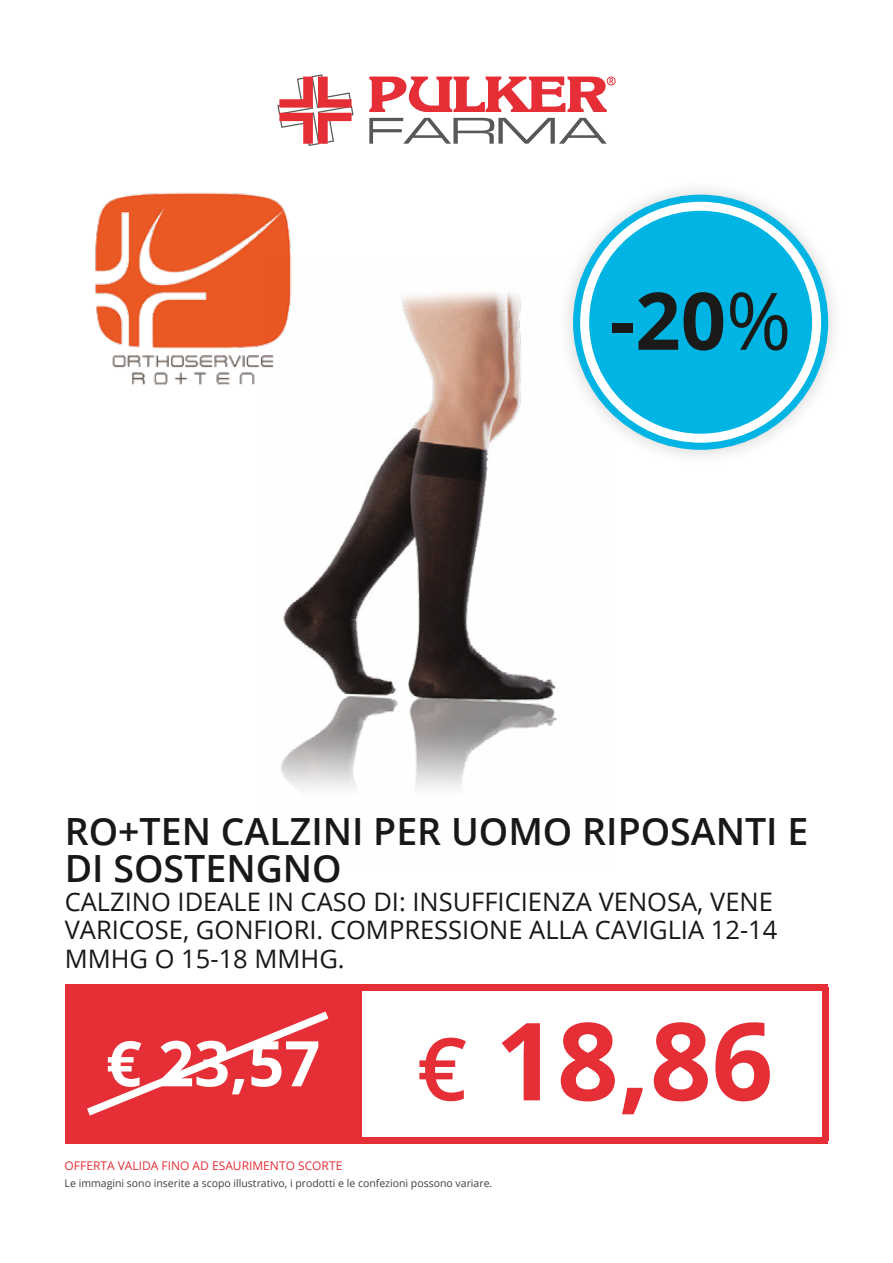
<style>
.page{position:relative;width:893px;height:1263px;background:#fff}
.page>*{position:absolute;margin:0;border:0;box-sizing:border-box;transform-origin:0 0}
.t1{font:700 79.5px "Open Sans";color:#1a1b19}
.t2{font:700 63px "Open Sans";color:#fff}
.t3{font:600 37.5px/37.5px "Open Sans";color:#181817}
.t4{font:25.5px/28.5px "Open Sans";color:#181817}
.t5{font:12px "Open Sans";color:#e52e36}
.t6{font:10.5px "Open Sans";color:#3e3e3d}
.s1{font-weight:400}
.s2{font-weight:600;font-size:87px;color:#e52e36}
.s3{font-size:108px;color:#e52e36}
</style>
<div class="page">
<img style="left:95px;top:192px;width:196px;height:193px">
<img style="left:261px;top:256px;width:297px;height:534px">
<div style="left:65px;top:984px;width:296px;height:159px;background:#e52e36"></div>
<div style="left:361px;top:984px;width:467px;height:6px;background:#e52e36"></div>
<div style="left:361px;top:1137px;width:467px;height:6px;background:#e52e36"></div>
<div style="left:822px;top:987px;width:6px;height:153px;background:#e52e36"></div>
<svg style="left:87px;top:1011px;width:241px;height:104px"></svg>
<img style="left:550px;top:189px;width:284px;height:283px">
<div style="left:573px;top:195px;width:255px;height:255px;background:#00b4e4;border-radius:50%"></div>
<svg style="left:580px;top:202px;width:241px;height:241px"></svg>
<svg style="left:369px;top:118px;width:238px;height:26px"></svg>
<svg style="left:369px;top:77px;width:247px;height:35px"></svg>
<svg style="left:277px;top:74px;width:77px;height:72px"></svg>
<h1 class="t1" style="left:610px;top:265px;width:183px">-20<span class="s1">%</span></h1>
<h3 class="t3" style="left:65px;top:811px;width:745px">RO+TEN CALZINI PER UOMO RIPOSANTI E<br>DI SOSTENGNO</h3>
<p class="t4" style="left:65px;top:886px;width:714px">CALZINO IDEALE IN CASO DI: INSUFFICIENZA VENOSA, VENE<br>VARICOSE, GONFIORI. COMPRESSIONE ALLA CAVIGLIA 12-14<br>MMHG O 15-18 MMHG.</p>
<h2 class="t2" style="left:106px;top:1019px;width:669px">€ 23,57 <span class="s2">€</span> <span class="s3">18,86</span></h2>
<p class="t5" style="left:65px;top:1157px;width:279px">OFFERTA VALIDA FINO AD ESAURIMENTO SCORTE</p>
<p class="t6" style="left:65px;top:1175px;width:429px">Le immagini sono inserite a scopo illustrativo, i prodotti e le confezioni possono variare.</p>
</div>
